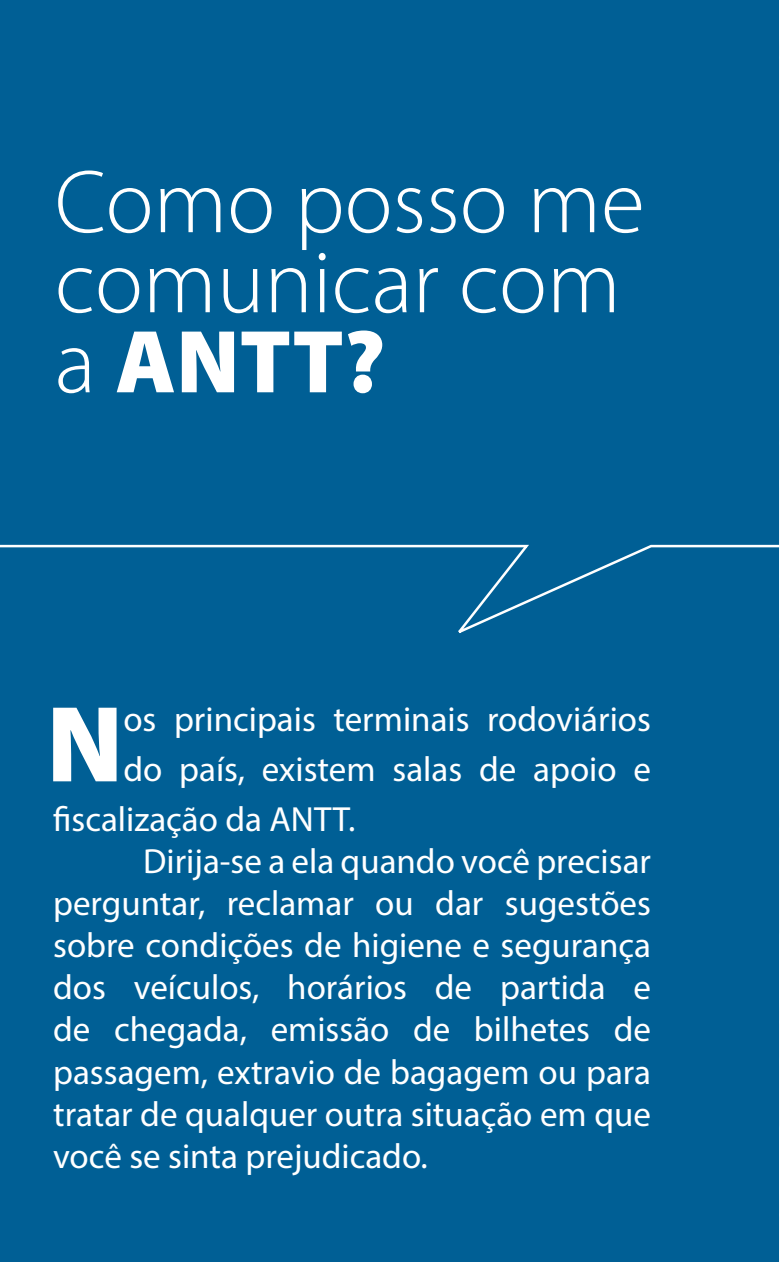
<style>
.page{position:relative;width:780px;height:1262px;background:#fff}
.page>*{position:absolute;margin:0;border:0;box-sizing:border-box;transform-origin:0 0}
.t1{font:900 109.25px "Myriad Pro";color:#fff}
.t2{font:300 90px/80px "Myriad Pro";color:#fff}
.t3{font:35px/42px "Myriad Pro";color:#fff;text-align:justify}
.s1{font-weight:900}
</style>
<div class="page">
<div style="left:0;top:0;width:778px;height:1261px;background:#005f95"></div>
<svg style="left:0;top:543px;width:779px;height:95px"></svg>
<h2 class="t2" style="left:55px;top:161px;width:591px">Como posso me comunicar com a <span class="s1">ANTT?</span></h2>
<h1 class="t1" style="left:46px;top:671px;width:78px">N</h1>
<p class="t3" style="left:123px;top:698px;width:529px">os principais terminais rodoviários</p>
<p class="t3" style="left:123px;top:748px;width:529px">do país, existem salas de apoio e</p>
<p class="t3" style="left:53px;top:798px;width:303px">fiscalização da ANTT.</p>
<p class="t3" style="left:53px;top:840px;width:599px;text-indent:90px">Dirija-se a ela quando você precisar perguntar, reclamar ou dar sugestões sobre condições de higiene e segurança dos veículos, horários de partida e de chegada, emissão de bilhetes de passagem, extravio de bagagem ou para tratar de qualquer outra situação em que você se sinta prejudicado.</p>
</div>
